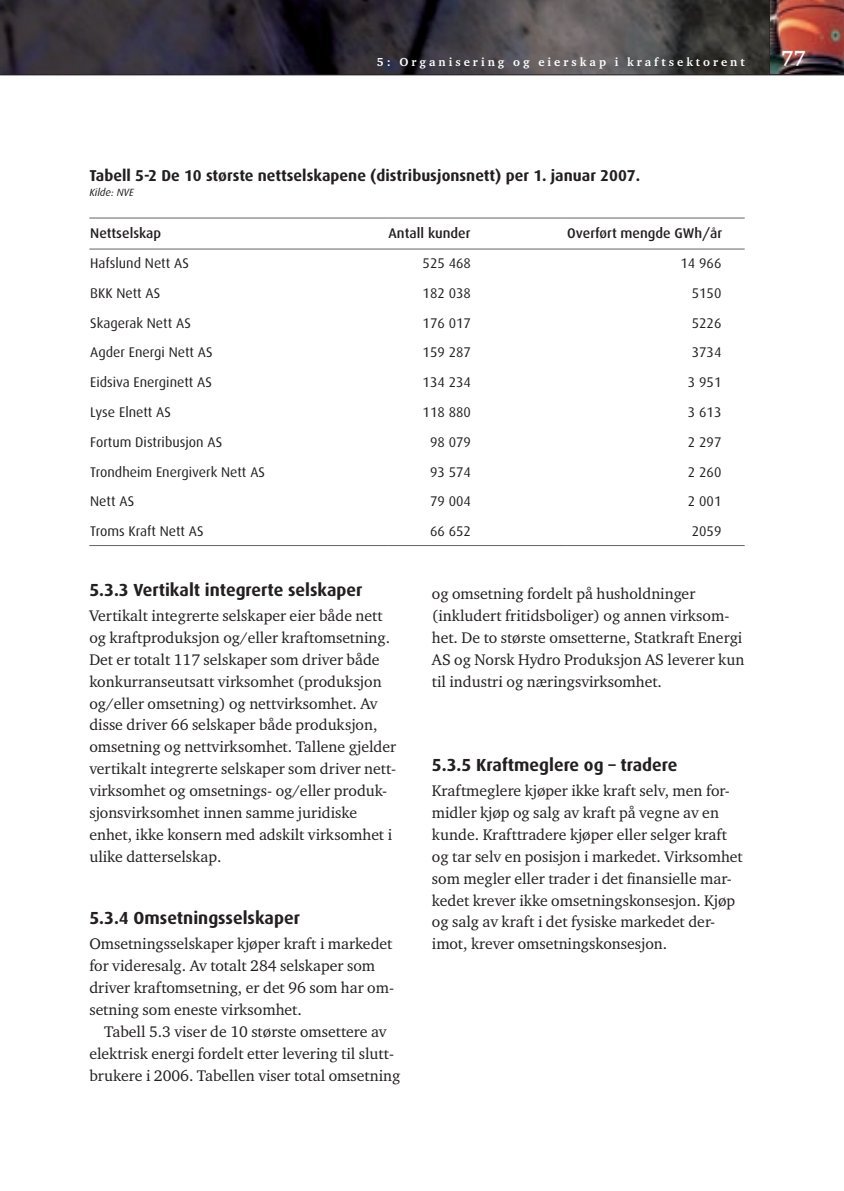
<style>
.page{position:relative;width:844px;height:1191px;background:#fff}
.page>*{position:absolute;margin:0;border:0;box-sizing:border-box;transform-origin:0 0}
.t1{font:700 21px "Charter ITC Std";color:#fff}
.t2{font:700 17.5px "Dax";color:#231f20}
.t3{font:15.75px/21.9px "Charter ITC Std";color:#231f20}
.t4{font:700 15.75px "Dax";color:#231f20}
.t5{font:14px "Dax";color:#231f20}
.t6{font:500 14px "Dax";color:#231f20}
.t7{font:700 11.9px "Charter ITC Std";letter-spacing:.25em;color:#fff}
.t8{font:italic 10.5px "Dax";color:#231f20}
</style>
<div class="page">
<img style="left:0;top:0;width:769px;height:74px">
<hr style="left:0;top:74px;width:843px;height:1px;background:#231f20">
<hr style="left:769px;top:0;width:1px;height:75px;background:#231f20">
<img style="left:770px;top:0;width:73px;height:74px">
<hr style="left:89px;top:218px;width:299px;height:1px;background:#666364">
<hr style="left:388px;top:218px;width:178px;height:1px;background:#666364">
<hr style="left:566px;top:218px;width:178px;height:1px;background:#666364">
<hr style="left:89px;top:545px;width:299px;height:1px;background:#666364">
<hr style="left:388px;top:545px;width:178px;height:1px;background:#666364">
<hr style="left:566px;top:545px;width:178px;height:1px;background:#666364">
<hr style="left:89px;top:249px;width:655px;height:1px;background:#666364">
<p class="t7" style="left:377px;top:55px;width:369px">5: Organisering og eierskap i kraftsektorent</p>
<h1 class="t1" style="left:781px;top:45px;width:26px">77</h1>
<p class="t4" style="left:89px;top:166px;width:552px">Tabell 5‑2 De 10 største nettselskapene (distribusjonsnett) per 1. januar 2007.</p>
<p class="t8" style="left:89px;top:186px;width:46px">Kilde: NVE</p>
<p class="t6" style="left:90px;top:226px;width:72px">Nettselskap</p>
<p class="t6" style="left:388px;top:226px;width:83px">Antall kunder</p>
<p class="t6" style="left:567px;top:226px;width:156px">Overført mengde GWh/år</p>
<p class="t5" style="left:90px;top:255px;width:100px">Hafslund Nett AS</p>
<p class="t5" style="left:422px;top:255px;width:50px">525 468</p>
<p class="t5" style="left:680px;top:255px;width:42px">14 966</p>
<p class="t5" style="left:90px;top:285px;width:72px">BKK Nett AS</p>
<p class="t5" style="left:422px;top:285px;width:50px">182 038</p>
<p class="t5" style="left:691px;top:285px;width:31px">5150</p>
<p class="t5" style="left:90px;top:315px;width:102px">Skagerak Nett AS</p>
<p class="t5" style="left:422px;top:315px;width:50px">176 017</p>
<p class="t5" style="left:691px;top:315px;width:31px">5226</p>
<p class="t5" style="left:90px;top:345px;width:124px">Agder Energi Nett AS</p>
<p class="t5" style="left:422px;top:345px;width:50px">159 287</p>
<p class="t5" style="left:691px;top:345px;width:31px">3734</p>
<p class="t5" style="left:90px;top:374px;width:123px">Eidsiva Energinett AS</p>
<p class="t5" style="left:422px;top:374px;width:50px">134 234</p>
<p class="t5" style="left:687px;top:374px;width:35px">3 951</p>
<p class="t5" style="left:90px;top:404px;width:82px">Lyse Elnett AS</p>
<p class="t5" style="left:422px;top:404px;width:50px">118 880</p>
<p class="t5" style="left:687px;top:404px;width:35px">3 613</p>
<p class="t5" style="left:90px;top:434px;width:134px">Fortum Distribusjon AS</p>
<p class="t5" style="left:430px;top:434px;width:42px">98 079</p>
<p class="t5" style="left:687px;top:434px;width:35px">2 297</p>
<p class="t5" style="left:90px;top:464px;width:176px">Trondheim Energiverk Nett AS</p>
<p class="t5" style="left:430px;top:464px;width:42px">93 574</p>
<p class="t5" style="left:687px;top:464px;width:35px">2 260</p>
<p class="t5" style="left:90px;top:494px;width:45px">Nett AS</p>
<p class="t5" style="left:430px;top:494px;width:42px">79 004</p>
<p class="t5" style="left:687px;top:494px;width:35px">2 001</p>
<p class="t5" style="left:90px;top:523px;width:115px">Troms Kraft Nett AS</p>
<p class="t5" style="left:430px;top:523px;width:42px">66 652</p>
<p class="t5" style="left:691px;top:523px;width:31px">2059</p>
<p class="t2" style="left:89px;top:580px;width:274px">5.3.3 Vertikalt integrerte selskaper</p>
<p class="t3" style="left:89px;top:604px;width:308px">Vertikalt integrerte selskaper eier både nett og kraftproduksjon og/eller kraftomsetning.<br>Det er totalt 117 selskaper som driver både konkurranseutsatt virksomhet (produksjon og/eller omsetning) og nettvirksomhet. Av disse driver 66 selskaper både produksjon, omsetning og nettvirksomhet. Tallene gjelder vertikalt integrerte selskaper som driver nett&shy;virksomhet og omsetnings- og/eller produk&shy;sjonsvirksomhet innen samme juridiske enhet, ikke konsern med adskilt virksomhet i ulike datterselskap.</p>
<p class="t2" style="left:89px;top:908px;width:212px">5.3.4 Omsetningsselskaper</p>
<p class="t3" style="left:89px;top:932px;width:306px">Omsetningsselskaper kjøper kraft i markedet for videresalg. Av totalt 284 selskaper som driver kraftomsetning, er det 96 som har om&shy;setning som eneste virksomhet.</p>
<p class="t3" style="left:89px;top:1020px;width:312px;text-align:center">Tabell 5.3 viser de 10 største omsettere av elektrisk energi fordelt etter levering til slutt&shy;brukere i 2006. Tabellen viser total omsetning</p>
<p class="t3" style="left:432px;top:582px;width:314px">og omsetning fordelt på husholdninger (inkludert fritidsboliger) og annen virksom&shy;het. De to største omsetterne, Statkraft Energi AS og Norsk Hydro Produksjon AS leverer kun til industri og næringsvirksomhet.</p>
<p class="t2" style="left:432px;top:755px;width:247px">5.3.5 Kraftmeglere og – tradere</p>
<p class="t3" style="left:432px;top:779px;width:312px">Kraftmeglere kjøper ikke kraft selv, men for&shy;midler kjøp og salg av kraft på vegne av en kunde. Krafttradere kjøper eller selger kraft og tar selv en posisjon i markedet. Virksomhet som megler eller trader i det finansielle mar&shy;kedet krever ikke omsetningskonsesjon. Kjøp og salg av kraft i det fysiske markedet der&shy;imot, krever omsetningskonsesjon.</p>
</div>
